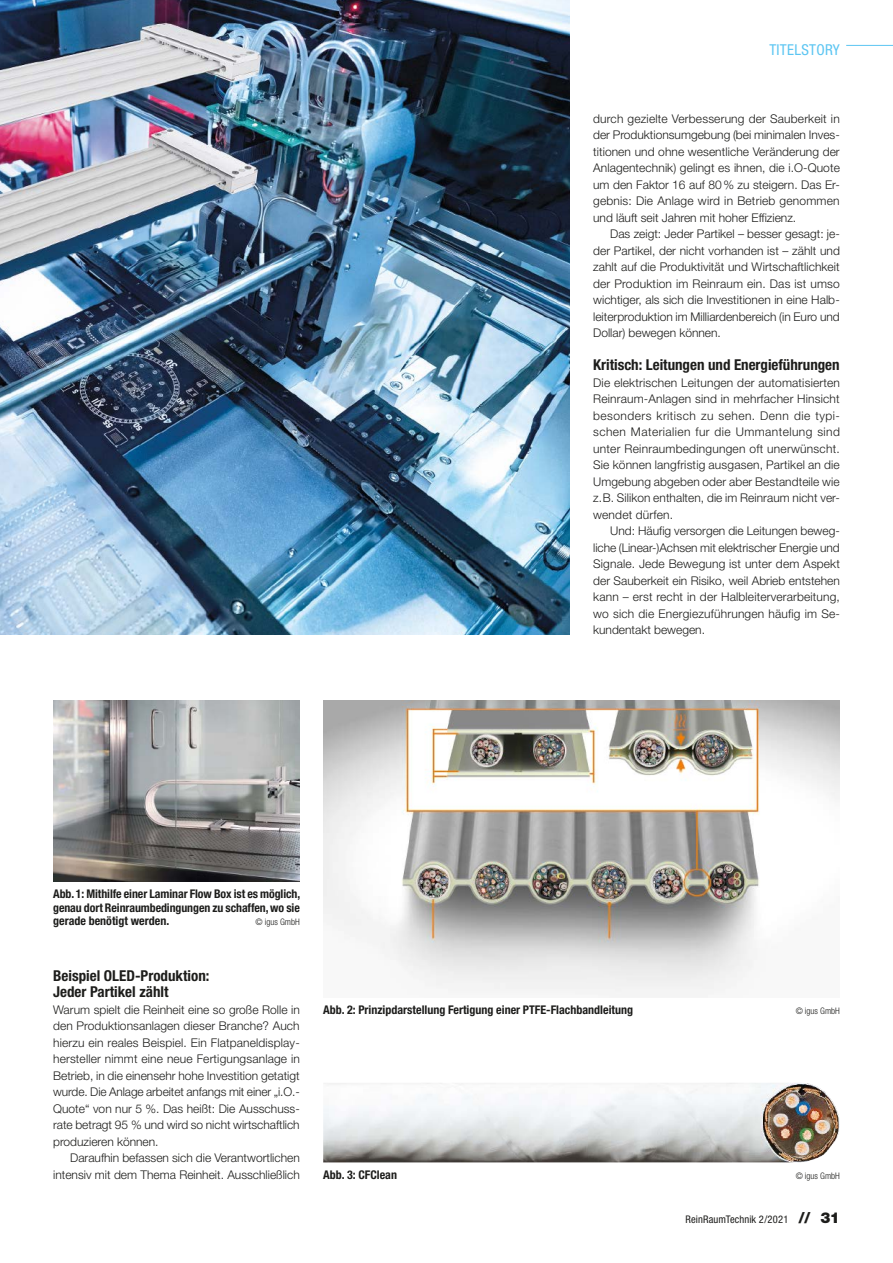
<style>
.page{position:relative;width:893px;height:1263px;background:#fff}
.page>*{position:absolute;margin:0;border:0;box-sizing:border-box;transform-origin:0 0}
._50_Texthead{font:700 condensed 15px/16.5px "Helvetica Neue LT Std";color:#1d1d1b}
.t1{font:condensed 15px "Helvetica Neue LT Std";color:#5bc5f2}
._30_Fließtext{font:300 12px/16.5px "Helvetica Neue LT Std";color:#1d1d1b;text-align:justify}
._31_Fließtext_Erster{font:300 12px/16.5px "Helvetica Neue LT Std";letter-spacing:.005em;color:#1d1d1b;text-align:justify}
._90_Bildlegende{font:700 condensed 12px/13.5px "Helvetica Neue LT Std";color:#1d1d1b;text-align:justify}
.t2{font:condensed 10.5px "Helvetica Neue LT Std";letter-spacing:.01em;color:#1d1d1b}
._90_Bildlegende-2{font:300 condensed 9px "Helvetica Neue LT Std";color:#1d1d1b}
.s1{font-weight:900;font-stretch:normal;font-size:15px}
</style>
<div class="page">
<img style="left:0;top:0;width:570px;height:634px">
<img style="left:53px;top:700px;width:247px;height:182px">
<img style="left:323px;top:700px;width:517px;height:297px">
<img style="left:323px;top:1083px;width:517px;height:79px">
<hr style="left:846px;top:45px;width:47px;height:1px;background:#5bc5f2">
<p class="t1" style="left:769px;top:41px;width:16px">Titelstory</p>
<p class="_30_Fließtext" style="left:593px;top:110px;width:248px">durch gezielte Verbesserung der Sauberkeit in der Produktionsumgebung (bei minimalen Inves&shy;titionen und ohne wesentliche Veränderung der Anlagentechnik) gelingt es ihnen, die i.O-Quote um den Faktor 16 auf 80% zu steigern. Das Er&shy;gebnis: Die Anlage wird in Betrieb genommen und läuft seit Jahren mit hoher Effizienz.</p>
<p class="_30_Fließtext" style="left:593px;top:226px;width:248px;text-indent:17px">Das zeigt: Jeder Partikel – besser gesagt: je&shy;der Partikel, der nicht vorhanden ist – zählt und zahlt auf die Produktivität und Wirtschaftlichkeit der Produktion im Reinraum ein. Das ist umso wichtiger, als sich die Investitionen in eine Halb&shy;leiterproduktion im Milliardenbereich (in Euro und Dollar) bewegen können.</p>
<p class="_50_Texthead" style="left:593px;top:357px;width:248px">Kritisch: Leitungen und Energieführungen</p>
<p class="_31_Fließtext_Erster" style="left:593px;top:374px;width:248px">Die elektrischen Leitungen der automatisierten Reinraum-Anlagen sind in mehrfacher Hinsicht besonders kritisch zu sehen. Denn die typi&shy;schen Materialien fur die Ummantelung sind unter Reinraumbedingungen oft unerwünscht.<br>Sie können langfristig ausgasen, Partikel an die Umgebung abgeben oder aber Bestandteile wie z.B. Silikon enthalten, die im Reinraum nicht ver&shy;wendet dürfen.</p>
<p class="_30_Fließtext" style="left:593px;top:523px;width:248px;text-indent:17px">Und: Häufig versorgen die Leitungen beweg&shy;liche (Linear-)Achsen mit elektrischer Energie und Signale. Jede Bewegung ist unter dem Aspekt der Sauberkeit ein Risiko, weil Abrieb entstehen kann – erst recht in der Halbleiterverarbeitung, wo sich die Energiezuführungen häufig im Se&shy;kundentakt bewegen.</p>
<p class="_90_Bildlegende" style="left:53px;top:887px;width:249px">Abb. 1: Mithilfe einer Laminar Flow Box ist es möglich, genau dort Reinraumbedingungen zu schaffen, wo sie gerade benötigt werden.</p>
<p class="_90_Bildlegende-2" style="left:256px;top:917px;width:46px">© igus GmbH</p>
<p class="_50_Texthead" style="left:53px;top:967px;width:158px">Beispiel OLED-Produktion:<br>Jeder Partikel zählt</p>
<p class="_31_Fließtext_Erster" style="left:53px;top:1001px;width:248px">Warum spielt die Reinheit eine so große Rolle in den Produktionsanlagen dieser Branche? Auch hierzu ein reales Beispiel. Ein Flatpaneldisplay&shy;hersteller nimmt eine neue Fertigungsanlage in Betrieb, in die einensehr hohe Investition getatigt wurde. Die Anlage arbeitet anfangs mit einer „i.O.- Quote“ von nur 5 %. Das heißt: Die Ausschuss&shy;rate betragt 95 % und wird so nicht wirtschaftlich produzieren können.</p>
<p class="_30_Fließtext" style="left:53px;top:1150px;width:248px;text-align:right">Daraufhin befassen sich die Verantwortlichen intensiv mit dem Thema Reinheit. Ausschließlich</p>
<p class="_90_Bildlegende" style="left:323px;top:1003px;width:311px">Abb. 2: Prinzipdarstellung Fertigung einer PTFE-Flachbandleitung</p>
<p class="_90_Bildlegende-2" style="left:796px;top:1005px;width:46px">© igus GmbH</p>
<p class="_90_Bildlegende" style="left:323px;top:1168px;width:75px">Abb. 3: CFClean</p>
<p class="_90_Bildlegende-2" style="left:796px;top:1170px;width:46px">© igus GmbH</p>
<p class="t2" style="left:685px;top:1213px;width:156px">ReinRaumTechnik 2/2021 <span class="s1">// 31</span></p>
</div>
